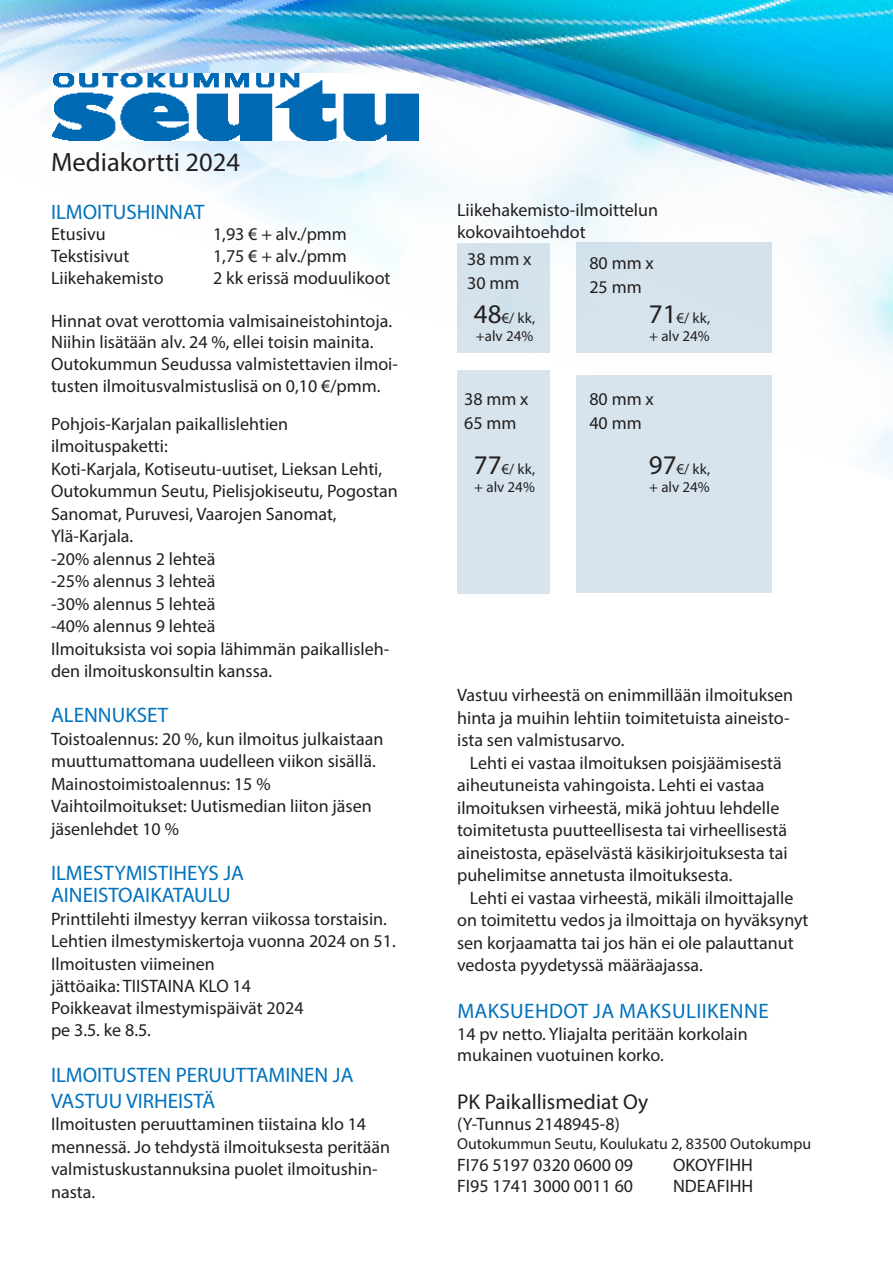
<style>
.page{position:relative;width:893px;height:1263px;background:#fff}
.page>*{position:absolute;margin:0;border:0;box-sizing:border-box;transform-origin:0 0}
.t1{font:26.55px "Myriad Pro";color:#231f20}
.t2{font:21.45px "Myriad Pro";color:#231f20}
.t3{font:21px/25.2px "Myriad Pro";color:#0072bc}
.t4{font:21px "Myriad Pro";letter-spacing:.02em;color:#0072bc}
.t5{font:18px/22.5px "Myriad Pro";color:#231f20}
.t6{font:15.9px "Myriad Pro";color:#231f20}
.t7{font:15px "Myriad Pro";color:#231f20}
.s1{font-size:27px}
</style>
<div class="page">
<img style="left:0;top:0;width:893px;height:486px">
<div style="left:457px;top:370px;width:93px;height:223px;background:#d7e4ed"></div>
<div style="left:577px;top:242px;width:195px;height:111px;background:#d5e2ec"></div>
<div style="left:577px;top:376px;width:195px;height:217px;background:#d7e4ed"></div>
<div style="left:457px;top:243px;width:93px;height:110px;background:#d5e2ec"></div>
<img style="left:52px;top:74px;width:366px;height:67px">
<p class="t1" style="left:51px;top:146px;width:191px">Mediakortti 2024</p>
<p class="t3" style="left:51px;top:199px;width:155px">ILMOITUSHINNAT</p>
<p class="t5" style="left:51px;top:223px;width:56px">Etusivu</p>
<p class="t5" style="left:213px;top:223px;width:135px">1,93 € + alv./pmm</p>
<p class="t5" style="left:51px;top:244px;width:80px">Tekstisivut</p>
<p class="t5" style="left:213px;top:244px;width:135px">1,75 € + alv./pmm</p>
<p class="t5" style="left:51px;top:266px;width:114px">Liikehakemisto</p>
<p class="t5" style="left:213px;top:266px;width:179px">2 kk erissä moduulikoot</p>
<p class="t5" style="left:51px;top:310px;width:343px;line-height:21.6px">Hinnat ovat verottomia valmisaineistohintoja.<br>Niihin lisätään alv. 24 %, ellei toisin mainita.</p>
<p class="t5" style="left:51px;top:353px;width:348px;line-height:21.6px">Outokummun Seudussa valmistettavien ilmoi&shy;tusten ilmoitusvalmistuslisä on 0,10 €/pmm.</p>
<p class="t5" style="left:51px;top:412px;width:239px">Pohjois-Karjalan paikallislehtien</p>
<p class="t5" style="left:51px;top:435px;width:118px">ilmoituspaketti:</p>
<p class="t5" style="left:51px;top:457px;width:348px">Koti-Karjala, Kotiseutu-uutiset, Lieksan Lehti,<br>Outokummun Seutu, Pielisjokiseutu, Pogostan<br>Sanomat, Puruvesi, Vaarojen Sanomat,</p>
<p class="t5" style="left:51px;top:525px;width:84px">Ylä-Karjala.</p>
<p class="t5" style="left:51px;top:547px;width:166px">-20% alennus 2 lehteä</p>
<p class="t5" style="left:51px;top:570px;width:166px">-25% alennus 3 lehteä</p>
<p class="t5" style="left:51px;top:592px;width:166px">-30% alennus 5 lehteä</p>
<p class="t5" style="left:51px;top:615px;width:166px">-40% alennus 9 lehteä</p>
<p class="t5" style="left:51px;top:637px;width:340px">Ilmoituksista voi sopia lähimmän paikallisleh&shy;den ilmoituskonsultin kanssa.</p>
<p class="t3" style="left:51px;top:702px;width:119px">ALENNUKSET</p>
<p class="t5" style="left:51px;top:727px;width:334px">Toistoalennus: 20 %, kun ilmoitus julkaistaan muuttumattomana uudelleen viikon sisällä.</p>
<p class="t5" style="left:51px;top:772px;width:221px">Mainostoimistoalennus: 15 %</p>
<p class="t5" style="left:51px;top:795px;width:322px">Vaihtoilmoitukset: Uutismedian liiton jäsen jäsenlehdet 10 %</p>
<p class="t3" style="left:51px;top:860px;width:194px">ILMESTYMISTIHEYS JA</p>
<p class="t3" style="left:51px;top:882px;width:181px">AINEISTOAIKATAULU</p>
<p class="t5" style="left:51px;top:907px;width:337px">Printtilehti ilmestyy kerran viikossa torstaisin.</p>
<p class="t5" style="left:51px;top:930px;width:346px">Lehtien ilmestymiskertoja vuonna 2024 on 51.</p>
<p class="t5" style="left:51px;top:952px;width:165px">Ilmoitusten viimeinen</p>
<p class="t5" style="left:51px;top:975px;width:202px">jättöaika: TIISTAINA KLO 14</p>
<p class="t5" style="left:51px;top:996px;width:254px">Poikkeavat ilmestymispäivät 2024</p>
<p class="t5" style="left:51px;top:1018px;width:102px">pe 3.5. ke 8.5.</p>
<p class="t3" style="left:51px;top:1062px;width:304px">ILMOITUSTEN PERUUTTAMINEN JA<br>VASTUU VIRHEISTÄ</p>
<p class="t5" style="left:51px;top:1112px;width:317px">Ilmoitusten peruuttaminen tiistaina klo 14</p>
<p class="t5" style="left:51px;top:1135px;width:341px">mennessä. Jo tehdystä ilmoituksesta peritään valmistuskustannuksina puolet ilmoitushin&shy;nasta.</p>
<p class="t5" style="left:457px;top:199px;width:202px">Liikehakemisto-ilmoittelun</p>
<p class="t5" style="left:457px;top:220px;width:130px">kokovaihtoehdot</p>
<p class="t5" style="left:467px;top:246px;width:66px;line-height:24px">38 mm x<br>30 mm</p>
<p class="t5" style="left:589px;top:250px;width:66px;line-height:24px">80 mm x<br>25 mm</p>
<p class="t7" style="left:474px;top:309px;width:63px"><span class="s1">48</span>€/ kk,</p>
<p class="t7" style="left:476px;top:327px;width:59px">+alv 24%</p>
<p class="t7" style="left:649px;top:309px;width:63px"><span class="s1">71</span>€/ kk,</p>
<p class="t7" style="left:649px;top:327px;width:62px">+ alv 24%</p>
<p class="t5" style="left:464px;top:386px;width:66px;line-height:24px">38 mm x<br>65 mm</p>
<p class="t5" style="left:589px;top:386px;width:66px;line-height:24px">80 mm x<br>40 mm</p>
<p class="t7" style="left:474px;top:460px;width:63px"><span class="s1">77</span>€/ kk,</p>
<p class="t7" style="left:474px;top:478px;width:62px">+ alv 24%</p>
<p class="t7" style="left:649px;top:460px;width:63px"><span class="s1">97</span>€/ kk,</p>
<p class="t7" style="left:649px;top:478px;width:62px">+ alv 24%</p>
<p class="t5" style="left:457px;top:684px;width:338px">Vastuu virheestä on enimmillään ilmoituksen hinta ja muihin lehtiin toimitetuista aineisto&shy;ista sen valmistusarvo.</p>
<p class="t5" style="left:457px;top:751px;width:332px;text-indent:13px">Lehti ei vastaa ilmoituksen poisjäämisestä aiheutuneista vahingoista. Lehti ei vastaa ilmoituksen virheestä, mikä johtuu lehdelle toimitetusta puutteellisesta tai virheellisestä aineistosta, epäselvästä käsikirjoituksesta tai puhelimitse annetusta ilmoituksesta.</p>
<p class="t5" style="left:457px;top:886px;width:353px;text-indent:13px">Lehti ei vastaa virheestä, mikäli ilmoittajalle on toimitettu vedos ja ilmoittaja on hyväksynyt sen korjaamatta tai jos hän ei ole palauttanut vedosta pyydetyssä määräajassa.</p>
<p class="t4" style="left:457px;top:998px;width:313px">MAKSUEHDOT JA MAKSULIIKENNE</p>
<p class="t5" style="left:457px;top:1022px;width:292px;line-height:21.6px">14 pv netto. Yliajalta peritään korkolain mukainen vuotuinen korko.</p>
<p class="t2" style="left:457px;top:1088px;width:193px">PK Paikallismediat Oy</p>
<p class="t5" style="left:457px;top:1112px;width:164px">(Y-Tunnus 2148945-8)</p>
<p class="t6" style="left:457px;top:1134px;width:355px">Outokummun Seutu, Koulukatu 2, 83500 Outokumpu</p>
<p class="t5" style="left:457px;top:1153px;width:178px">FI76 5197 0320 0600 09</p>
<p class="t5" style="left:673px;top:1153px;width:81px">OKOYFIHH</p>
<p class="t5" style="left:457px;top:1175px;width:178px">FI95 1741 3000 0011 60</p>
<p class="t5" style="left:673px;top:1175px;width:82px">NDEAFIHH</p>
</div>
